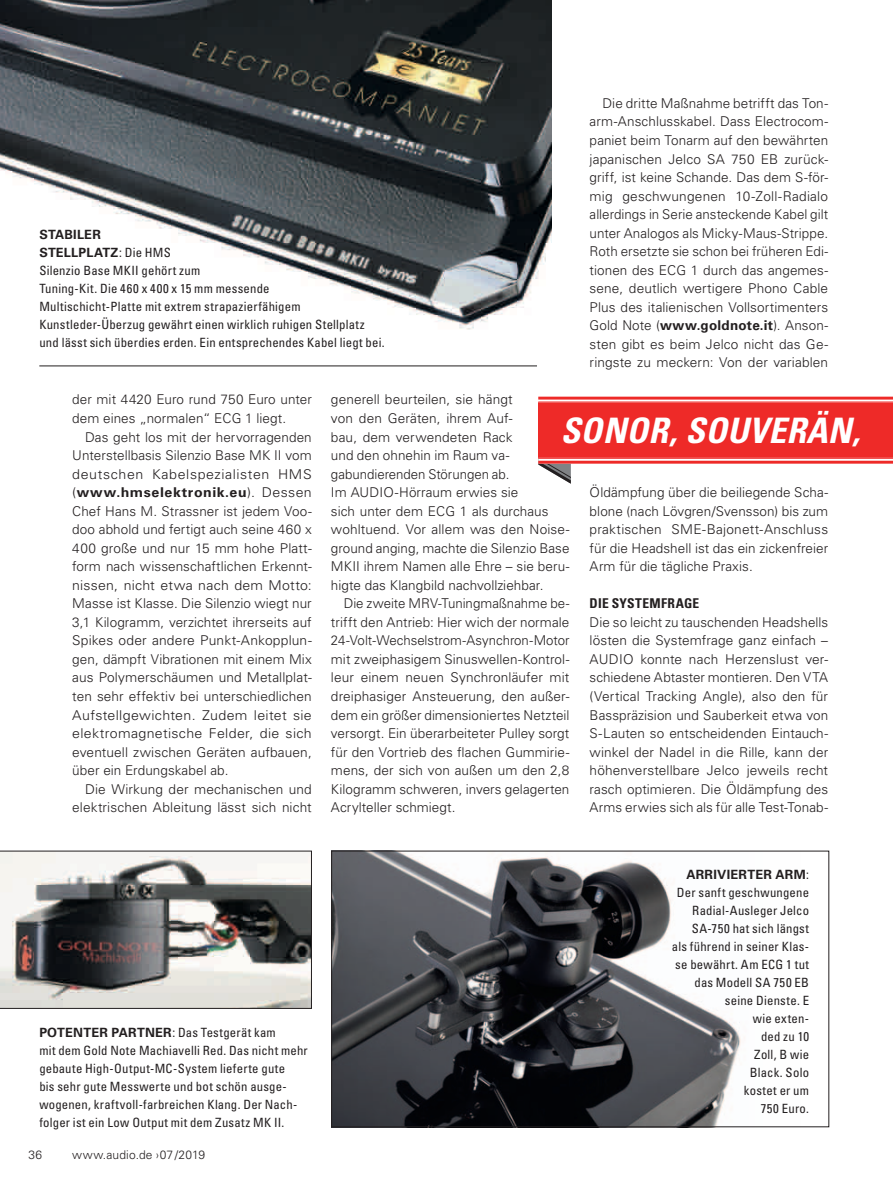
<style>
.page{position:relative;width:893px;height:1191px;background:#fff}
.page>*{position:absolute;margin:0;border:0;box-sizing:border-box;transform-origin:0 0}
.t1{font:italic 700 condensed 35.1px "Univers LT Std";letter-spacing:.01em;color:#fff}
.t2{font:300 13.5px/18.6px "Univers LT Std";letter-spacing:.005em;color:#231f20;text-align:justify}
.t3{font:700 condensed 13.5px "Univers LT Std";letter-spacing:.02em;color:#231f20}
.t4{font:condensed 12.75px/18px "Univers LT Std";letter-spacing:.015em;color:#231f20}
.t5{font:300 12px "Univers LT Std";letter-spacing:.01em;color:#231f20}
.s1{font-weight:700;font-stretch:normal}
.s2{font-weight:700}
</style>
<div class="page">
<img style="left:333px;top:852px;width:408px;height:273px">
<div style="left:331px;top:850px;width:498px;height:277px;border:1px solid #231f20"></div>
<img style="left:0;top:0;width:551px;height:367px">
<svg style="left:538px;top:463px;width:38px;height:21px"></svg>
<div style="left:538px;top:402px;width:355px;height:56px;background:#ee2a28"></div>
<svg style="left:538px;top:399px;width:355px;height:1px"></svg>
<hr style="left:538px;top:397px;width:355px;height:2px;background:#ee2a28">
<hr style="left:538px;top:401px;width:355px;height:1px;background:#ee2a28">
<svg style="left:538px;top:459px;width:355px;height:2px"></svg>
<hr style="left:538px;top:458px;width:355px;height:1px;background:#ee2a28">
<hr style="left:538px;top:461px;width:355px;height:2px;background:#ee2a28">
<hr style="left:39px;top:365px;width:498px;height:1px;background:#231f20">
<svg style="left:0;top:850px;width:312px;height:158px"></svg>
<p class="t4" style="left:39px;top:225px;width:347px"><span class="s1">STABILER<br>STELLPLATZ</span>: Die HMS<br>Silenzio Base MKII gehört zum<br>Tuning-Kit. Die 460 x 400 x 15 mm messende<br>Multischicht-Platte mit extrem strapazierfähigem Kunstleder-Überzug gewährt einen wirklich ruhigen Stellplatz und lässt sich überdies erden. Ein entsprechendes Kabel liegt bei.</p>
<p class="t2" style="left:590px;top:94px;width:240px;text-indent:13px">Die dritte Maßnahme betrifft das Ton&shy;arm-Anschlusskabel. Dass Electrocom&shy;paniet beim Tonarm auf den bewährten japanischen Jelco SA 750 EB zurück&shy;griff, ist keine Schande. Das dem S-för&shy;mig geschwungenen 10-Zoll-Radialo allerdings in Serie ansteckende Kabel gilt unter Analogos als Micky-Maus-Strippe.<br>Roth ersetzte sie schon bei früheren Edi&shy;tionen des ECG 1 durch das angemes&shy;sene, deutlich wertigere Phono Cable Plus des italienischen Vollsortimenters Gold Note (<span class="s2">www.goldnote.it</span>). Anson&shy;sten gibt es beim Jelco nicht das Ge&shy;ringste zu meckern: Von der variablen</p>
<p class="t2" style="left:72px;top:390px;width:241px">der mit 4420 Euro rund 750 Euro unter dem eines „normalen“ ECG 1 liegt.</p>
<p class="t2" style="left:72px;top:427px;width:241px;text-indent:13px">Das geht los mit der hervorragenden Unterstellbasis Silenzio Base MK II vom deutschen Kabelspezialisten HMS (<span class="s2">www.hmselektronik.eu</span>). Dessen Chef Hans M. Strassner ist jedem Voo&shy;doo abhold und fertigt auch seine 460 x 400 große und nur 15 mm hohe Platt&shy;form nach wissenschaftlichen Erkennt&shy;nissen, nicht etwa nach dem Motto:<br>Masse ist Klasse. Die Silenzio wiegt nur 3,1 Kilogramm, verzichtet ihrerseits auf Spikes oder andere Punkt-Ankopplun&shy;gen, dämpft Vibrationen mit einem Mix aus Polymerschäumen und Metallplat&shy;ten sehr effektiv bei unterschiedlichen Aufstellgewichten. Zudem leitet sie elektromagnetische Felder, die sich eventuell zwischen Geräten aufbauen, über ein Erdungskabel ab.</p>
<p class="t2" style="left:72px;top:779px;width:241px;text-align:right">Die Wirkung der mechanischen und elektrischen Ableitung lässt sich nicht</p>
<p class="t2" style="left:331px;top:390px;width:240px;text-align:left">generell beurteilen, sie hängt<br>von den Geräten, ihrem Auf-<br>bau, dem verwendeten Rack<br>und den ohnehin im Raum va&shy;gabundierenden Störungen ab.<br>Im AUDIO-Hörraum erwies sie<br>sich unter dem ECG 1 als durchaus wohltuend. Vor allem was den Noise&shy;ground anging, machte die Silenzio Base<br>MKII ihrem Namen alle Ehre – sie beru&shy;higte das Klangbild nachvollziehbar.</p>
<p class="t2" style="left:331px;top:594px;width:240px;text-indent:13px">Die zweite MRV-Tuningmaßnahme be&shy;trifft den Antrieb: Hier wich der normale 24-Volt-Wechselstrom-Asynchron-Motor mit zweiphasigem Sinuswellen-Kontrol&shy;leur einem neuen Synchronläufer mit dreiphasiger Ansteuerung, den außer&shy;dem ein größer dimensioniertes Netzteil versorgt. Ein überarbeiteter Pulley sorgt für den Vortrieb des flachen Gummirie&shy;mens, der sich von außen um den 2,8<br>Kilogramm schweren, invers gelagerten Acrylteller schmiegt.</p>
<h1 class="t1" style="left:561px;top:409px;width:301px">SONOR, SOUVERÄN,</h1>
<p class="t2" style="left:590px;top:483px;width:240px">Öldämpfung über die beiliegende Scha&shy;blone (nach Lövgren/Svensson) bis zum praktischen SME-Bajonett-Anschluss für die Headshell ist das ein zickenfreier Arm für die tägliche Praxis.</p>
<p class="t3" style="left:590px;top:595px;width:111px">DIE SYSTEMFRAGE</p>
<p class="t2" style="left:590px;top:613px;width:240px">Die so leicht zu tauschenden Headshells lösten die Systemfrage ganz einfach – AUDIO konnte nach Herzenslust ver&shy;schiedene Abtaster montieren. Den VTA (Vertical Tracking Angle), also den für Basspräzision und Sauberkeit etwa von S-Lauten so entscheidenden Eintauch&shy;winkel der Nadel in die Rille, kann der höhenverstellbare Jelco jeweils recht rasch optimieren. Die Öldämpfung des Arms erwies sich als für alle Test-Tonab-</p>
<p class="t4" style="left:39px;top:1023px;width:270px"><span class="s1">POTENTER PARTNER</span>: Das Testgerät kam<br>mit dem Gold Note Machiavelli Red. Das nicht mehr gebaute High-Output-MC-System lieferte gute<br>bis sehr gute Messwerte und bot schön ausge&shy;wogenen, kraftvoll-farbreichen Klang. Der Nach&shy;folger ist ein Low Output mit dem Zusatz MK II.</p>
<p class="t5" style="left:28px;top:1147px;width:15px">36</p>
<p class="t5" style="left:72px;top:1147px;width:134px">www.audio.de ›07/2019</p>
<p class="t4" style="left:672px;top:865px;width:139px;text-align:right"><span class="s1">ARRIVIERTER ARM</span>:<br>Der sanft geschwungene<br>Radial-Ausleger Jelco<br>SA-750 hat sich längst<br>als führend in seiner Klas&shy;se bewährt. Am ECG 1 tut das Modell SA 750 EB seine Dienste. E<br>wie exten-<br>ded zu 10<br>Zoll, B wie<br>Black. Solo<br>kostet er um<br>750 Euro.</p>
</div>
